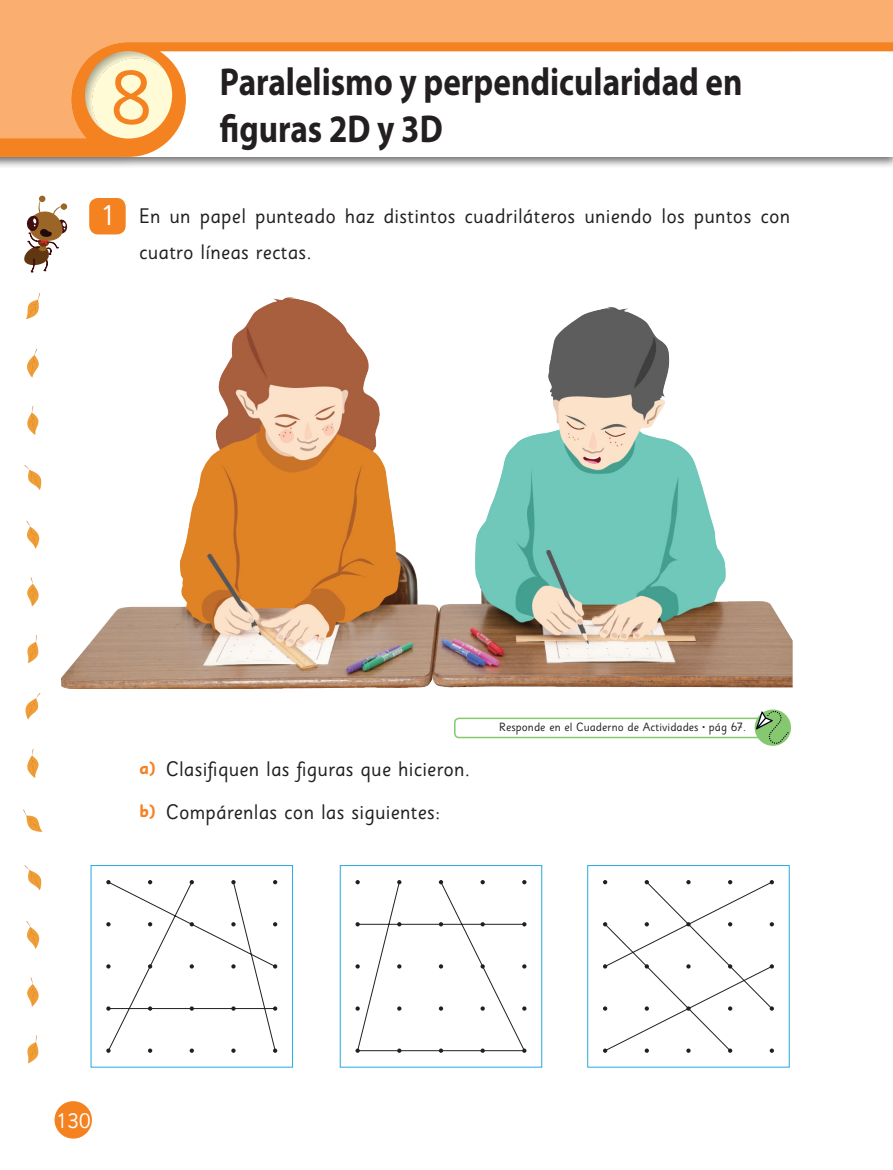
<style>
.page{position:relative;width:893px;height:1170px;background:#fff}
.page>*{position:absolute;margin:0;border:0;box-sizing:border-box;transform-origin:0 0}
.t1{font:75px "Sassoon Sans Std";color:#f58220}
.T1{font:700 39px/46.8px "Myriad Pro";color:#231f20;scale:.85 1}
.Número_cuadrado{font:28.5px "Sassoon Sans Std";color:#fff}
._18_Q_英訳本文{font:21px/36px "Sassoon Sans Std";letter-spacing:.01em;color:#231f20}
.t2{font:21px "Sassoon Sans Std";color:#fff}
.t3{font:700 18px "Sassoon Sans Std";color:#f58220}
.ふりカエルページ{font:12px "Sassoon Sans Std";letter-spacing:.005em;color:#231f20}
</style>
<div class="page">
<div style="left:55px;top:1100px;width:37px;height:38px;background:#f58220;border-radius:50%"></div>
<img style="left:61px;top:297px;width:732px;height:391px">
<div style="left:0;top:0;width:893px;height:170px;background:#231f20;opacity:.65"></div>
<div style="left:0;top:0;width:893px;height:42px;background:#faaf71"></div>
<svg style="left:0;top:42px;width:893px;height:115px"></svg>
<div style="left:89px;top:198px;width:37px;height:36px;background:#f58220;border-radius:9px"></div>
<div style="left:454px;top:717px;width:312px;height:21px;border:2px solid #85c86f;border-radius:4px"></div>
<svg style="left:754px;top:709px;width:37px;height:36px"></svg>
<svg style="left:756px;top:710px;width:32px;height:33px"></svg>
<div style="left:91px;top:864px;width:202px;height:203px;border:1px solid #24aae1"></div>
<div style="left:340px;top:864px;width:202px;height:203px;border:1px solid #24aae1"></div>
<div style="left:587px;top:864px;width:202px;height:203px;border:1px solid #24aae1"></div>
<svg style="left:107px;top:880px;width:666px;height:171px"></svg>
<svg style="left:26px;top:293px;width:14px;height:26px"></svg>
<svg style="left:24px;top:465px;width:17px;height:25px"></svg>
<svg style="left:26px;top:520px;width:13px;height:28px"></svg>
<svg style="left:27px;top:577px;width:12px;height:29px"></svg>
<svg style="left:27px;top:635px;width:12px;height:28px"></svg>
<svg style="left:27px;top:349px;width:12px;height:28px"></svg>
<svg style="left:27px;top:406px;width:12px;height:29px"></svg>
<svg style="left:25px;top:693px;width:15px;height:26px"></svg>
<svg style="left:27px;top:749px;width:12px;height:29px"></svg>
<svg style="left:23px;top:809px;width:19px;height:22px"></svg>
<svg style="left:24px;top:865px;width:17px;height:25px"></svg>
<svg style="left:26px;top:921px;width:13px;height:27px"></svg>
<svg style="left:27px;top:977px;width:12px;height:29px"></svg>
<svg style="left:27px;top:1035px;width:12px;height:28px"></svg>
<svg style="left:53px;top:206px;width:9px;height:10px"></svg>
<svg style="left:37px;top:199px;width:4px;height:16px"></svg>
<div style="left:61px;top:203px;width:6px;height:7px;background:#9b6527;border-radius:50%"></div>
<div style="left:39px;top:195px;width:6px;height:7px;background:#9b6527;border-radius:50%"></div>
<svg style="left:24px;top:210px;width:44px;height:62px"></svg>
<p class="t1" style="left:111px;top:53px;width:43px">8</p>
<p class="T1" style="left:220px;top:57px;width:616px">Paralelismo y perpendicularidad en figuras 2D y 3D</p>
<p class="Número_cuadrado" style="left:100px;top:198px;width:17px">1</p>
<p class="_18_Q_英訳本文" style="left:139px;top:198px;width:652px">En un papel punteado haz distintos cuadriláteros uniendo los puntos con cuatro líneas rectas.</p>
<p class="t3" style="left:139px;top:756px;width:18px">a)</p>
<p class="_18_Q_英訳本文" style="left:166px;top:751px;width:306px">Clasifiquen las figuras que hicieron.</p>
<p class="t3" style="left:139px;top:799px;width:18px">b)</p>
<p class="_18_Q_英訳本文" style="left:166px;top:793px;width:276px">Compárenlas con las siguientes:</p>
<p class="ふりカエルページ" style="left:499px;top:720px;width:248px">Responde en el Cuaderno de Actividades • pág 67.</p>
<p class="t2" style="left:56px;top:1107px;width:36px">130</p>
</div>
